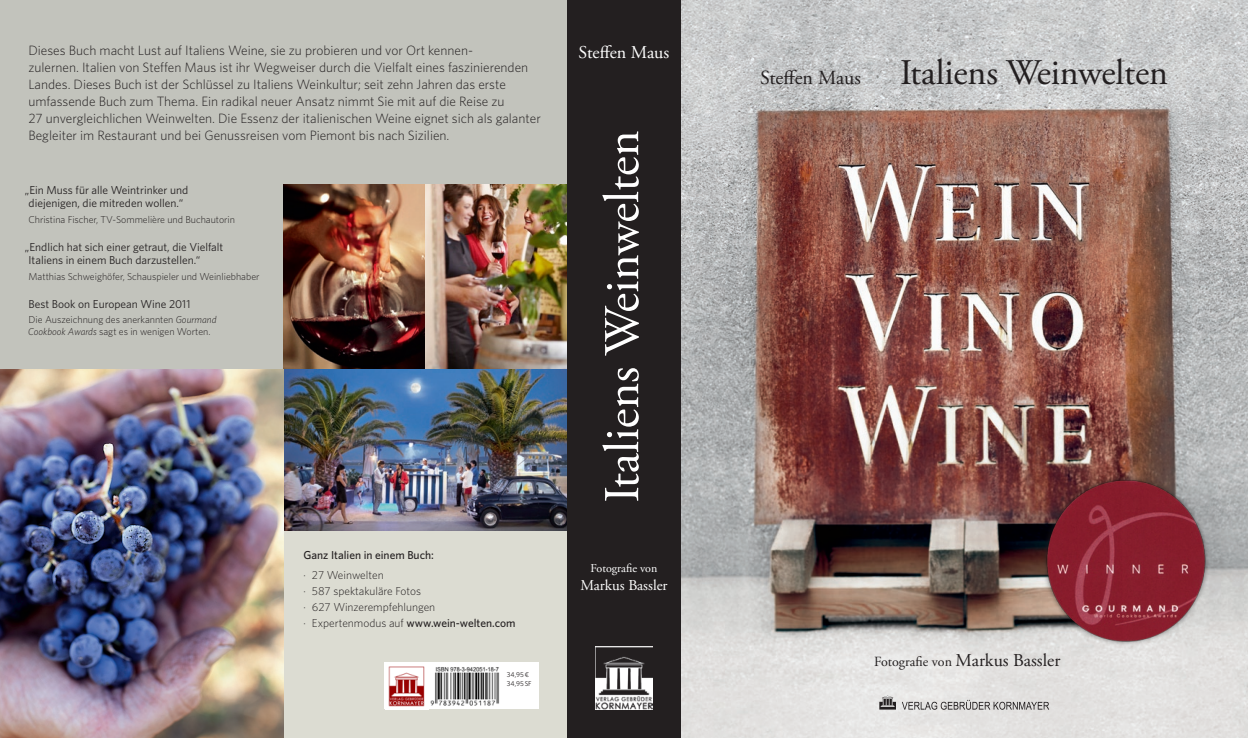
<style>
.page{position:relative;width:1248px;height:738px;background:#fff}
.page>*{position:absolute;margin:0;border:0;box-sizing:border-box;transform-origin:0 0}
.Region{font:50px "Adobe Garamond Pro";letter-spacing:-.005em;color:#fff}
.Region-2{font:36px "Adobe Garamond Pro";letter-spacing:-.005em;color:#231f20}
.t1{font:20px "Adobe Garamond Pro";color:#231f20}
.t2{font:18px "Adobe Garamond Pro";color:#fff}
.t3{font:15px "Adobe Garamond Pro";color:#fff}
.t4{font:14px "Adobe Garamond Pro";color:#231f20}
.Text{font:300 13.5px/17px "Whitney";color:#231f20}
.t5{font:12px "Adobe Garamond Pro";color:#fff}
.Zitate{font:11.5px/13.5px "Whitney";color:#231f20;text-align:center}
.Keywords{font:500 11.5px "Whitney";color:#231f20}
.Keywords-2{font:300 11.5px "Whitney";color:#231f20}
.Zitate_Autor{font:300 10px/11.5px "Whitney";color:#231f20}
.t6{font:7px "Whitney";color:#231f20}
.s1{font-style:italic}
.s2{font-weight:300}
.s3{font-size:18px}
</style>
<div class="page">
<div style="left:0;top:0;width:567px;height:530px;background:#c2c3bc"></div>
<div style="left:283px;top:530px;width:284px;height:207px;background:#dcdcd2"></div>
<img style="left:283px;top:184px;width:284px;height:346px">
<img style="left:680px;top:0;width:567px;height:737px">
<svg style="left:879px;top:695px;width:170px;height:14px;background:#bebdbc"></svg>
<img style="left:0;top:369px;width:283px;height:368px">
<div style="left:384px;top:662px;width:155px;height:46px;background:#fff"></div>
<img style="left:430px;top:667px;width:70px;height:38px">
<img style="left:385px;top:666px;width:43px;height:43px">
<div style="left:567px;top:0;width:113px;height:737px;background:#231f20"></div>
<img style="left:1040px;top:475px;width:170px;height:170px">
<img style="left:595px;top:646px;width:57px;height:63px">
<p class="Text" style="left:28px;top:42px;width:514px">Dieses Buch macht Lust auf Italiens Weine, sie zu probieren und vor Ort kennen-<br>zulernen. Italien von Steffen Maus ist ihr Wegweiser durch die Vielfalt eines faszinierenden Landes. Dieses Buch ist der Schlüssel zu Italiens Weinkultur; seit zehn Jahren das erste umfassende Buch zum Thema. Ein radikal neuer Ansatz nimmt Sie mit auf die Reise zu<br>27 unvergleichlichen Weinwelten. Die Essenz der italienischen Weine eignet sich als galanter Begleiter im Restaurant und bei Genussreisen vom Piemont bis nach Sizilien.</p>
<p class="Zitate" style="left:25px;top:183px;width:165px">„Ein Muss für alle Weintrinker und diejenigen, die mitreden wollen.“</p>
<p class="Zitate_Autor" style="left:28px;top:213px;width:208px">Christina Fischer, TV-Sommelière und Buchautorin</p>
<p class="Zitate" style="left:28px;top:239px;width:196px;text-align:left;text-indent:-4px">„Endlich hat sich einer getraut, die Vielfalt<br>Italiens in einem Buch darzustellen.“</p>
<p class="Zitate_Autor" style="left:28px;top:270px;width:232px">Matthias Schweighöfer, Schauspieler und Weinliebhaber</p>
<p class="Zitate" style="left:29px;top:296px;width:163px">Best Book on European Wine 2011</p>
<p class="Zitate_Autor" style="left:28px;top:314px;width:190px">Die Auszeichnung des anerkannten <span class="s1">Gourmand<br>Cookbook Awards</span> sagt es in wenigen Worten.</p>
<p class="Keywords" style="left:303px;top:547px;width:132px">Ganz Italien in einem Buch:</p>
<p class="Keywords-2" style="left:303px;top:567px;width:82px">· 27 Weinwelten</p>
<p class="Keywords-2" style="left:303px;top:583px;width:119px">· 587 spektakuläre Fotos</p>
<p class="Keywords-2" style="left:303px;top:599px;width:133px">· 627 Winzerempfehlungen</p>
<p class="Keywords" style="left:303px;top:615px;width:213px"><span class="s2">· Expertenmodus auf</span> www.wein-welten.com</p>
<p class="t6" style="left:507px;top:669px;width:23px">34,95€</p>
<p class="t6" style="left:507px;top:678px;width:26px">34,95SF</p>
<p class="t2" style="left:578px;top:42px;width:92px">Steffen Maus</p>
<p class="Region" style="left:592px;top:502px;width:373px;rotate:-90deg">Italiens Weinwelten</p>
<p class="t5" style="left:590px;top:561px;width:68px">Fotografie von</p>
<p class="t3" style="left:580px;top:576px;width:89px">Markus Bassler</p>
<p class="t1" style="left:760px;top:66px;width:102px">Steffen Maus</p>
<p class="Region-2" style="left:900px;top:51px;width:269px">Italiens Weinwelten</p>
<p class="t4" style="left:874px;top:652px;width:188px">Fotografie von <span class="s3">Markus Bassler</span></p>
</div>
